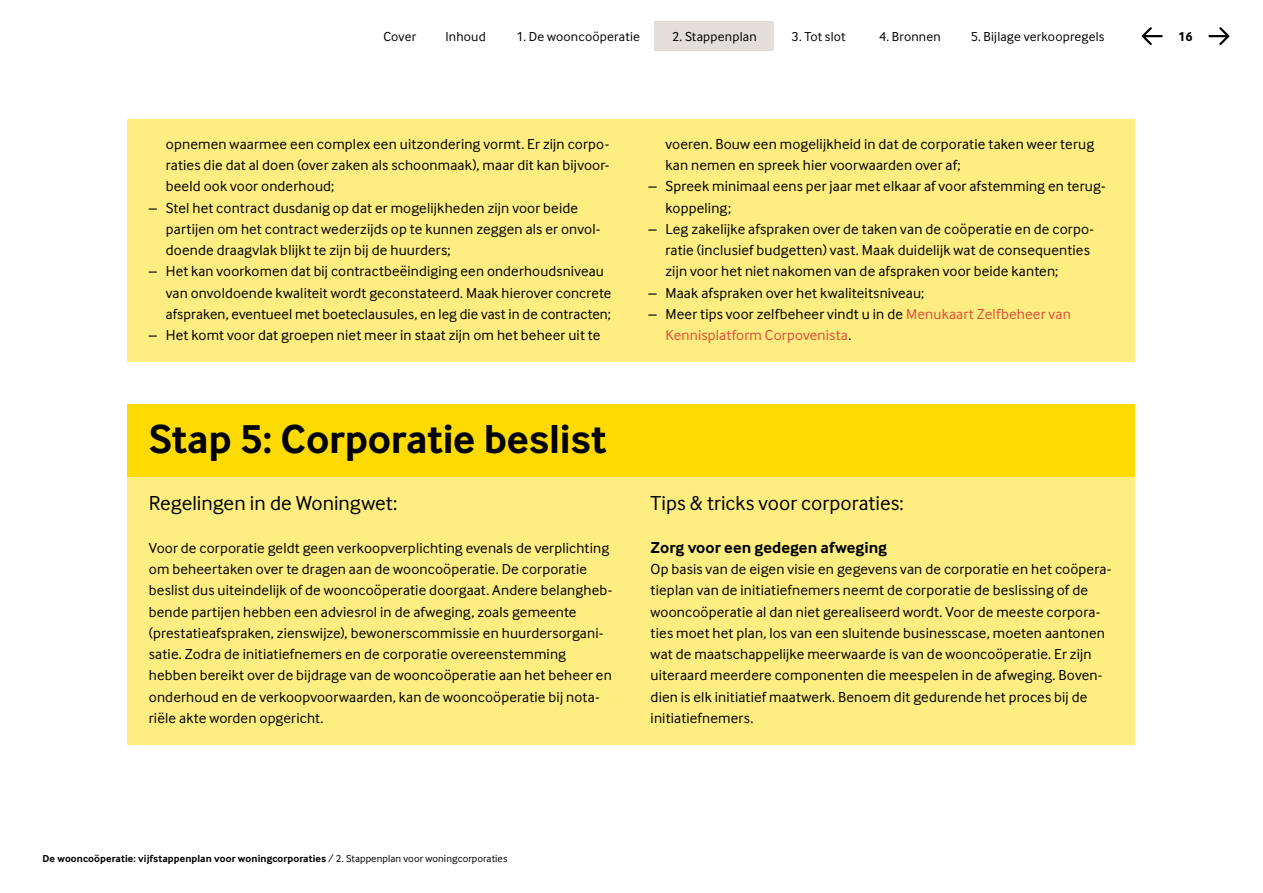
<style>
.page{position:relative;width:1263px;height:893px;background:#fff}
.page>*{position:absolute;margin:0;border:0;box-sizing:border-box;transform-origin:0 0}
.t1{font:700 42px "Inter Face";letter-spacing:-.005em;color:#000}
.t2{font:21px "Inter Face";color:#000}
.t3{font:700 16.5px "Inter Face";letter-spacing:.005em;color:#000}
.t4{font:15px/21.3px "Inter Face";letter-spacing:.01em;color:#000}
.t5{font:15px/21.3px "Inter Face";letter-spacing:.01em;color:#e04e39}
.t6{font:13.5px "Inter Face";letter-spacing:.015em;color:#000}
.t7{font:700 13.5px "Inter Face";color:#000}
.t8{font:700 10.5px "Inter Face";letter-spacing:.01em;color:#000}
.s1{color:#000}
.s2{font-weight:400}
</style>
<div class="page">
<div style="left:655px;top:21px;width:119px;height:30px;background:#e1dedb"></div>
<div style="left:128px;top:119px;width:1007px;height:242px;background:#feed80"></div>
<div style="left:128px;top:404px;width:1007px;height:340px;background:#feed80"></div>
<div style="left:128px;top:404px;width:1007px;height:72px;background:#fedb00"></div>
<svg style="left:1142px;top:27px;width:21px;height:18px"></svg>
<svg style="left:1208px;top:27px;width:21px;height:18px"></svg>
<p class="t6" style="left:383px;top:29px;width:34px">Cover</p>
<p class="t6" style="left:445px;top:29px;width:42px">Inhoud</p>
<p class="t6" style="left:517px;top:29px;width:125px">1. De wooncoöperatie</p>
<p class="t6" style="left:672px;top:29px;width:86px">2. Stappenplan</p>
<p class="t6" style="left:792px;top:29px;width:55px">3. Tot slot</p>
<p class="t6" style="left:879px;top:29px;width:63px">4. Bronnen</p>
<p class="t6" style="left:971px;top:29px;width:135px">5. Bijlage verkoopregels</p>
<p class="t7" style="left:1178px;top:28px;width:16px">16</p>
<p class="t4" style="left:166px;top:133px;width:445px;text-align:justify">opnemen waarmee een complex een uitzondering vormt. Er zijn corpo&shy;raties die dat al doen (over zaken als schoonmaak), maar dit kan bijvoor&shy;beeld ook voor onderhoud;</p>
<p class="t4" style="left:166px;top:197px;width:436px;text-indent:-17px">– Stel het contract dusdanig op dat er mogelijkheden zijn voor beide partijen om het contract wederzijds op te kunnen zeggen als er onvol&shy;doende draagvlak blijkt te zijn bij de huurders;</p>
<p class="t4" style="left:166px;top:261px;width:447px;text-indent:-17px">– Het kan voorkomen dat bij contractbeëindiging een onderhoudsniveau van onvoldoende kwaliteit wordt geconstateerd. Maak hierover concrete afspraken, eventueel met boeteclausules, en leg die vast in de contracten;</p>
<p class="t4" style="left:149px;top:324px;width:453px">– Het komt voor dat groepen niet meer in staat zijn om het beheer uit te</p>
<h1 class="t1" style="left:149px;top:415px;width:459px">Stap 5: Corporatie beslist</h1>
<h2 class="t2" style="left:149px;top:491px;width:250px">Regelingen in de Woningwet:</h2>
<p class="t4" style="left:149px;top:537px;width:465px">Voor de corporatie geldt geen verkoopverplichting evenals de verplichting om beheertaken over te dragen aan de wooncoöperatie. De corporatie beslist dus uiteindelijk of de wooncoöperatie doorgaat. Andere belangheb&shy;bende partijen hebben een adviesrol in de afweging, zoals gemeente (prestatieafspraken, zienswijze), bewonerscommissie en huurdersorgani&shy;satie. Zodra de initiatiefnemers en de corporatie overeenstemming hebben bereikt over de bijdrage van de wooncoöperatie aan het beheer en onderhoud en de verkoopvoorwaarden, kan de wooncoöperatie bij nota&shy;riële akte worden opgericht.</p>
<p class="t4" style="left:665px;top:133px;width:430px">voeren. Bouw een mogelijkheid in dat de corporatie taken weer terug kan nemen en spreek hier voorwaarden over af;</p>
<p class="t4" style="left:665px;top:176px;width:442px;text-indent:-17px">– Spreek minimaal eens per jaar met elkaar af voor afstemming en terug&shy;koppeling;</p>
<p class="t4" style="left:665px;top:218px;width:430px;text-indent:-17px">– Leg zakelijke afspraken over de taken van de coöperatie en de corpo&shy;ratie (inclusief budgetten) vast. Maak duidelijk wat de consequenties zijn voor het niet nakomen van de afspraken voor beide kanten;</p>
<p class="t4" style="left:648px;top:282px;width:277px">– Maak afspraken over het kwaliteitsniveau;</p>
<p class="t5" style="left:665px;top:303px;width:407px;text-indent:-17px"><span class="s1">– Meer tips voor zelfbeheer vindt u in de</span> Menukaart Zelfbeheer van<br>Kennisplatform Corpovenista<span class="s1">.</span></p>
<h2 class="t2" style="left:651px;top:491px;width:255px">Tips &amp; tricks voor corporaties:</h2>
<p class="t3" style="left:651px;top:538px;width:238px">Zorg voor een gedegen afweging</p>
<p class="t4" style="left:651px;top:558px;width:462px">Op basis van de eigen visie en gegevens van de corporatie en het coöpera&shy;tieplan van de initiatiefnemers neemt de corporatie de beslissing of de wooncoöperatie al dan niet gerealiseerd wordt. Voor de meeste corpora&shy;ties moet het plan, los van een sluitende businesscase, moeten aantonen wat de maatschappelijke meerwaarde is van de wooncoöperatie. Er zijn uiteraard meerdere componenten die meespelen in de afweging. Boven&shy;dien is elk initiatief maatwerk. Benoem dit gedurende het proces bij de initiatiefnemers.</p>
<p class="t8" style="left:43px;top:852px;width:466px">De wooncoöperatie: vijfstappenplan voor woningcorporaties <span class="s2">/ 2. Stappenplan voor woningcorporaties</span></p>
</div>
